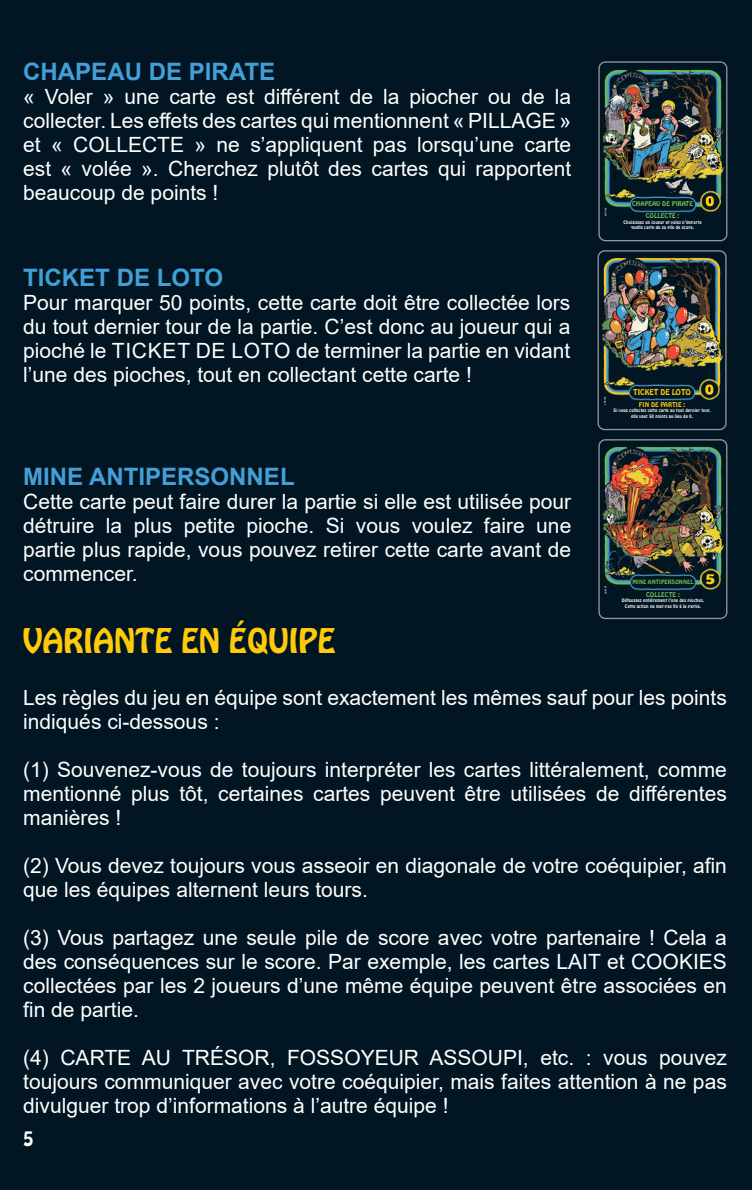
<style>
.page{position:relative;width:752px;height:1190px;background:#fff}
.page>*{position:absolute;margin:0;border:0;box-sizing:border-box;transform-origin:0 0}
.t1{font:30px "Hobo Std";color:#feca0a}
.t2{font:700 24px "Arial";color:#439fd7}
.texte_courant{font:21px/24px "Arial";color:#fff;text-align:justify}
.texte_courant-2{font:18px "Hobo Std";color:#fff}
.t3{font:7.8px "Hobo BT";letter-spacing:-.01em;color:#feca0a}
.t4{font:6.3px/12px "Hobo BT";color:#6fbf54;text-align:center}
.t5{font:6.3px "Hobo BT";color:#feca0a}
.t6{font:5.7px "Hobo BT";color:#6fbf54}
.t7{font:4.5px/5.4px "Hobo BT";color:#fff;text-align:center}
</style>
<div class="page">
<div style="left:0;top:0;width:751px;height:1190px;background:#011622"></div>
<img style="left:600px;top:64px;width:125px;height:174px">
<div style="left:598px;top:61px;width:129px;height:180px;border:1px solid #939598;border-radius:6px"></div>
<img style="left:599px;top:253px;width:125px;height:174px">
<div style="left:597px;top:250px;width:129px;height:180px;border:1px solid #939598;border-radius:6px"></div>
<img style="left:600px;top:442px;width:125px;height:174px">
<div style="left:598px;top:439px;width:129px;height:180px;border:1px solid #939598;border-radius:6px"></div>
<p class="t2" style="left:23px;top:54px;width:253px">CHAPEAU DE PIRATE</p>
<p class="texte_courant" style="left:23px;top:84px;width:549px">« Voler » une carte est différent de la piocher ou de la collecter. Les effets des cartes qui mentionnent « PILLAGE » et « COLLECTE » ne s’appliquent pas lorsqu’une carte est « volée ». Cherchez plutôt des cartes qui rapportent beaucoup de points !</p>
<p class="t2" style="left:23px;top:261px;width:201px">TICKET DE LOTO</p>
<p class="texte_courant" style="left:23px;top:291px;width:548px">Pour marquer 50 points, cette carte doit être collectée lors du tout dernier tour de la partie. C’est donc au joueur qui a pioché le TICKET DE LOTO de terminer la partie en vidant l’une des pioches, tout en collectant cette carte !</p>
<p class="t4" style="left:631px;top:198px;width:62px">CHAPEAU DE PIRATE<br>COLLECTE :</p>
<p class="t7" style="left:623px;top:220px;width:80px">Choisissez un joueur et volez n’importe quelle carte de sa pile de score.</p>
<p class="t3" style="left:632px;top:388px;width:59px">TICKET DE LOTO</p>
<p class="t5" style="left:638px;top:401px;width:48px">FIN DE PARTIE :</p>
<p class="t7" style="left:613px;top:408px;width:98px">Si vous collectez cette carte au tout dernier tour, elle vaut 50 points au lieu de 0.</p>
<p class="t2" style="left:23px;top:459px;width:273px">MINE ANTIPERSONNEL</p>
<p class="texte_courant" style="left:23px;top:489px;width:549px">Cette carte peut faire durer la partie si elle est utilisée pour détruire la plus petite pioche. Si vous voulez faire une partie plus rapide, vous pouvez retirer cette carte avant de commencer.</p>
<p class="t1" style="left:23px;top:620px;width:313px">VARIANTE EN ÉQUIPE</p>
<p class="texte_courant" style="left:23px;top:686px;width:704px">Les règles du jeu en équipe sont exactement les mêmes sauf pour les points indiqués ci-dessous :</p>
<p class="texte_courant" style="left:23px;top:758px;width:704px">(1) Souvenez-vous de toujours interpréter les cartes littéralement, comme mentionné plus tôt, certaines cartes peuvent être utilisées de différentes manières !</p>
<p class="texte_courant" style="left:23px;top:854px;width:704px">(2) Vous devez toujours vous asseoir en diagonale de votre coéquipier, afin que les équipes alternent leurs tours.</p>
<p class="texte_courant" style="left:23px;top:926px;width:704px">(3) Vous partagez une seule pile de score avec votre partenaire ! Cela a des conséquences sur le score. Par exemple, les cartes LAIT et COOKIES collectées par les 2 joueurs d’une même équipe peuvent être associées en fin de partie.</p>
<p class="texte_courant" style="left:23px;top:1046px;width:704px">(4) CARTE AU TRÉSOR, FOSSOYEUR ASSOUPI, etc. : vous pouvez toujours communiquer avec votre coéquipier, mais faites attention à ne pas divulguer trop d’informations à l’autre équipe !</p>
<p class="t6" style="left:632px;top:579px;width:63px">MINE ANTIPERSONNEL</p>
<p class="t4" style="left:645px;top:588px;width:35px">COLLECTE :</p>
<p class="t7" style="left:621px;top:598px;width:84px">Défaussez entièrement l’une des pioches.<br>Cette action ne met pas fin à la partie.</p>
<p class="texte_courant-2" style="left:23px;top:1126px;width:12px">5</p>
</div>
